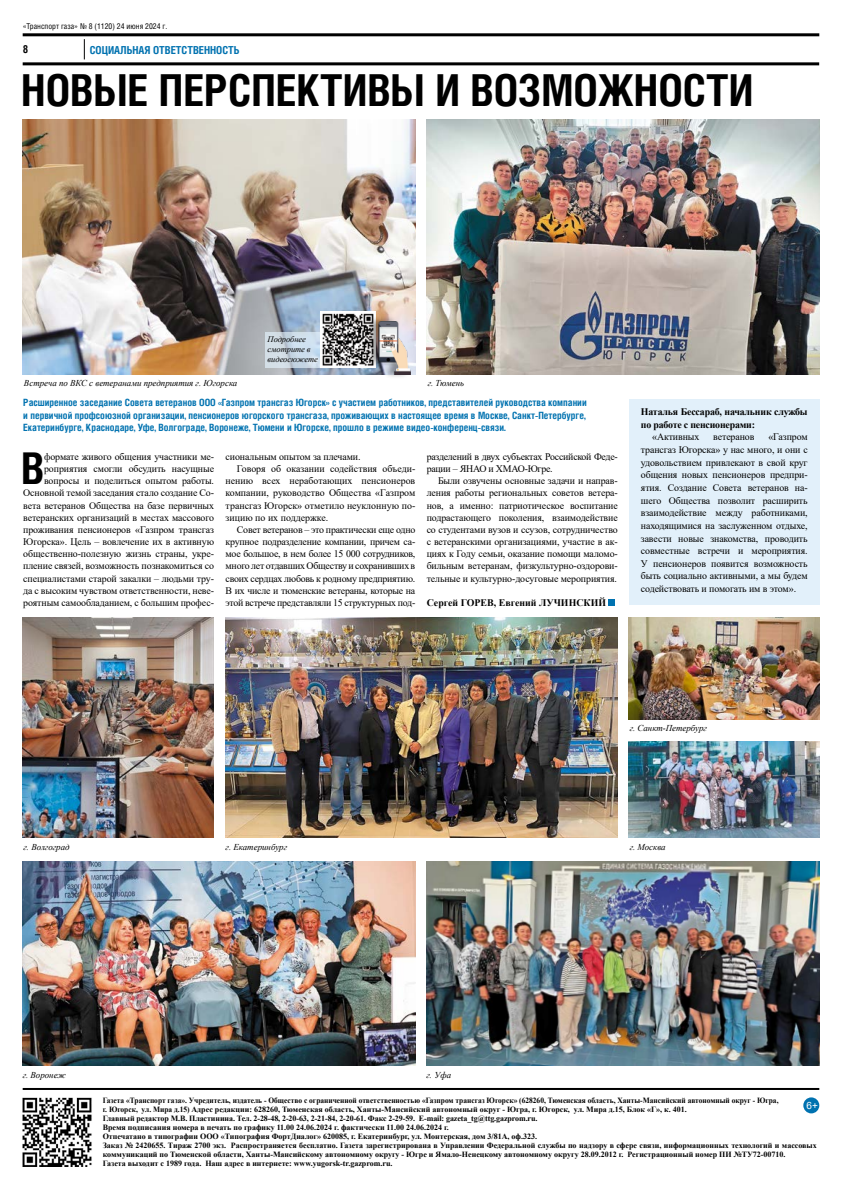
<style>
.page{position:relative;width:842px;height:1191px;background:#fff}
.page>*{position:absolute;margin:0;border:0;box-sizing:border-box;transform-origin:0 0}
.t1{font:700 44px "Helios Cond C";color:#000}
.t2{font:700 43.7px "Helios Cond C";color:#000}
.t3{font:700 11px "Helios Cond C";color:#0072b0}
.t4{font:700 11px "Helios Cond";color:#000}
.t5{font:10px/12.2px "Times New Roman";letter-spacing:-.01em;color:#000;text-align:justify}
.t6{font:700 10px/12.2px "Helios Cond C";color:#0072b0;text-align:justify}
.t7{font:700 10px/12.6px "Times New Roman";letter-spacing:-.02em;color:#000}
.t8{font:700 10px "Times New Roman";color:#000}
.t9{font:10px "Arial";color:#fff}
.t10{font:italic 9px "Times New Roman";color:#000}
.t11{font:italic 8.5px/10px "Times New Roman";letter-spacing:-.01em;color:#000}
.t12{font:700 8px/9px "Times New Roman";color:#000;scale:.93 1}
.t13{font:8px "Helios Cond C";color:#000}
</style>
<div class="page">
<svg style="left:84px;top:39px;width:1px;height:20px"></svg>
<hr style="left:23px;top:33px;width:796px;height:3px;background:#000">
<hr style="left:23px;top:62px;width:796px;height:3px;background:#000">
<img style="left:23px;top:1097px;width:69px;height:69px">
<hr style="left:23px;top:1088px;width:796px;height:2px;background:#000">
<div style="left:803px;top:1097px;width:16px;height:16px;background:#0072b0;border-radius:50%"></div>
<img style="left:23px;top:119px;width:392px;height:255px">
<img style="left:23px;top:861px;width:392px;height:204px">
<img style="left:427px;top:119px;width:392px;height:255px">
<img style="left:427px;top:861px;width:392px;height:204px">
<img style="left:23px;top:617px;width:190px;height:221px">
<img style="left:226px;top:617px;width:391px;height:221px">
<img style="left:629px;top:617px;width:190px;height:102px">
<img style="left:629px;top:741px;width:190px;height:96px">
<div style="left:629px;top:399px;width:190px;height:205px;background:#e2f0fa"></div>
<div style="left:608px;top:599px;width:7px;height:7px;background:#0072b0"></div>
<svg style="left:265px;top:332px;width:55px;height:35px;background:#cddbe7"></svg>
<img style="left:320px;top:312px;width:56px;height:55px">
<div style="left:361px;top:315px;width:48px;height:64px;background:#000;opacity:.37"></div>
<img style="left:370px;top:322px;width:40px;height:52px">
<p class="t13" style="left:23px;top:21px;width:146px">«Транспорт газа» № 8 (1120) 24 июня 2024 г.</p>
<p class="t3" style="left:90px;top:43px;width:151px">СОЦИАЛЬНАЯ ОТВЕТСТВЕННОСТЬ</p>
<p class="t4" style="left:23px;top:42px;width:7px">8</p>
<h1 class="t1" style="left:21px;top:64px;width:734px">НОВЫЕ ПЕРСПЕКТИВЫ И ВОЗМОЖНОСТИ</h1>
<p class="t10" style="left:24px;top:377px;width:215px">Встреча по ВКС с ветеранами предприятия г. Югорска</p>
<p class="t11" style="left:268px;top:334px;width:52px">Подробнее смотрите в видеосюжете</p>
<p class="t10" style="left:428px;top:377px;width:38px">г. Тюмень</p>
<p class="t6" style="left:23px;top:396px;width:565px">Расширенное заседание Совета ветеранов ООО «Газпром трансгаз Югорск» с участием работников, представителей руководства компании и первичной профсоюзной организации, пенсионеров югорского трансгаза, проживающих в настоящее время в Москве, Санкт-Петербурге, Екатеринбурге, Краснодаре, Уфе, Волгограде, Воронеже, Тюмени и Югорске, прошло в режиме видео-конференц-связи.</p>
<h2 class="t2" style="left:21px;top:442px;width:25px">В</h2>
<p class="t5" style="left:23px;top:450px;width:192px;text-align:right">формате живого общения участники ме&shy;роприятия смогли обсудить насущные вопросы и поделиться опытом работы.<br>Основной темой заседания стало создание Со&shy;вета ветеранов Общества на базе первичных ветеранских организаций в местах массового проживания пенсионеров «Газпром трансгаз Югорска». Цель – вовлечение их в активную общественно-полезную жизнь страны, укре&shy;пление связей, возможность познакомиться со специалистами старой закалки – людьми тру&shy;да с высоким чувством ответственности, неве&shy;роятным самообладанием, с большим профес-</p>
<p class="t5" style="left:226px;top:450px;width:136px">сиональным опытом за плечами.</p>
<p class="t5" style="left:427px;top:450px;width:193px">разделений в двух субъектах Российской Феде&shy;рации – ЯНАО и ХМАО-Югре.</p>
<p class="t5" style="left:427px;top:474px;width:193px;text-indent:11px">Были озвучены основные задачи и направ&shy;ления работы региональных советов ветера&shy;нов, а именно: патриотическое воспитание подрастающего поколения, взаимодействие со студентами вузов и ссузов, сотрудничество с ветеранскими организациями, участие в ак&shy;циях к Году семьи, оказание помощи маломо&shy;бильным ветеранам, физкультурно-оздорови&shy;тельные и культурно-досуговые мероприятия.</p>
<p class="t8" style="left:427px;top:595px;width:181px">Сергей ГОРЕВ, Евгений ЛУЧИНСКИЙ</p>
<p class="t5" style="left:237px;top:462px;width:180px">Говоря об оказании содействия объеди-</p>
<p class="t5" style="left:226px;top:474px;width:191px">нению всех неработающих пенсионеров</p>
<p class="t5" style="left:226px;top:486px;width:191px">компании, руководство Общества «Газпром</p>
<p class="t5" style="left:226px;top:499px;width:191px">трансгаз Югорск» отметило неуклонную по-</p>
<p class="t5" style="left:226px;top:511px;width:104px">зицию по их поддержке.</p>
<p class="t5" style="left:237px;top:523px;width:180px">Совет ветеранов – это практически еще одно</p>
<p class="t5" style="left:226px;top:535px;width:191px">крупное подразделение компании, причем са-</p>
<p class="t5" style="left:226px;top:547px;width:191px">мое большое, в нем более 15 000 сотрудников,</p>
<p class="t5" style="left:226px;top:559px;width:191px">много лет отдавших Обществу и сохранивших в</p>
<p class="t5" style="left:226px;top:572px;width:191px">своих сердцах любовь к родному предприятию.</p>
<p class="t5" style="left:226px;top:584px;width:191px">В их числе и тюменские ветераны, которые на</p>
<p class="t5" style="left:226px;top:596px;width:191px">этой встрече представляли 15 структурных под-</p>
<p class="t7" style="left:641px;top:405px;width:168px">Наталья Бессараб, начальник службы по работе с пенсионерами:</p>
<p class="t5" style="left:652px;top:430px;width:49px">«Активных</p>
<p class="t5" style="left:713px;top:430px;width:43px">ветеранов</p>
<p class="t5" style="left:641px;top:430px;width:168px;line-height:12.6px;text-indent:128px">«Газпром трансгаз Югорска» у нас много, и они с удовольствием привлекают в свой круг общения новых пенсионеров предпри&shy;ятия. Создание Совета ветеранов на&shy;шего Общества позволит расширить взаимодействие между работниками, находящимися на заслуженном отдыхе, завести новые знакомства, проводить совместные встречи и мероприятия.<br>У пенсионеров появится возможность быть социально активными, а мы будем содействовать и помогать им в этом».</p>
<p class="t10" style="left:630px;top:722px;width:79px">г. Санкт-Петербург</p>
<p class="t10" style="left:24px;top:840px;width:48px">г. Волгоград</p>
<p class="t10" style="left:226px;top:840px;width:63px">г. Екатеринбург</p>
<p class="t10" style="left:630px;top:840px;width:37px">г. Москва</p>
<p class="t10" style="left:23px;top:1069px;width:45px">г. Воронеж</p>
<p class="t10" style="left:426px;top:1069px;width:26px">г. Уфа</p>
<p class="t12" style="left:103px;top:1095px;width:769px">Газета «Транспорт газа». Учредитель, издатель - Общество с ограниченной ответственностью «Газпром трансгаз Югорск» (628260, Тюменская область, Ханты-Мансийский автономный округ - Югра,<br>г. Югорск, ул. Мира д.15) Адрес редакции: 628260, Тюменская область, Ханты-Мансийский автономный округ - Югра, г. Югорск, ул. Мира д.15, Блок «Г», к. 401.<br>Главный редактор М.В. Пластинина. Тел. 2-28-48, 2-20-63, 2-21-84, 2-20-61. Факс 2-29-59. E-mail: gazeta_tg@ttg.gazprom.ru.<br>Время подписания номера в печать по графику 11.00 24.06.2024 г. фактически 11.00 24.06.2024 г.<br>Отпечатано в типографии ООО «Типография ФортДиалог» 620085, г. Екатеринбург, ул. Монтерская, дом 3/81А, оф.323.<br>Заказ № 2420655. Тираж 2700 экз. Распространяется бесплатно. Газета зарегистрирована в Управлении Федеральной службы по надзору в сфере связи, информационных технологий и массовых коммуникаций по Тюменской области, Ханты-Мансийскому автономному округу - Югре и Ямало-Ненецкому автономному округу 28.09.2012 г. Регистрационный номер ПИ №ТУ72-00710.<br>Газета выходит с 1989 года. Наш адрес в интернете: www.yugorsk-tr.gazprom.ru.</p>
<p class="t9" style="left:806px;top:1098px;width:13px">6+</p>
</div>
